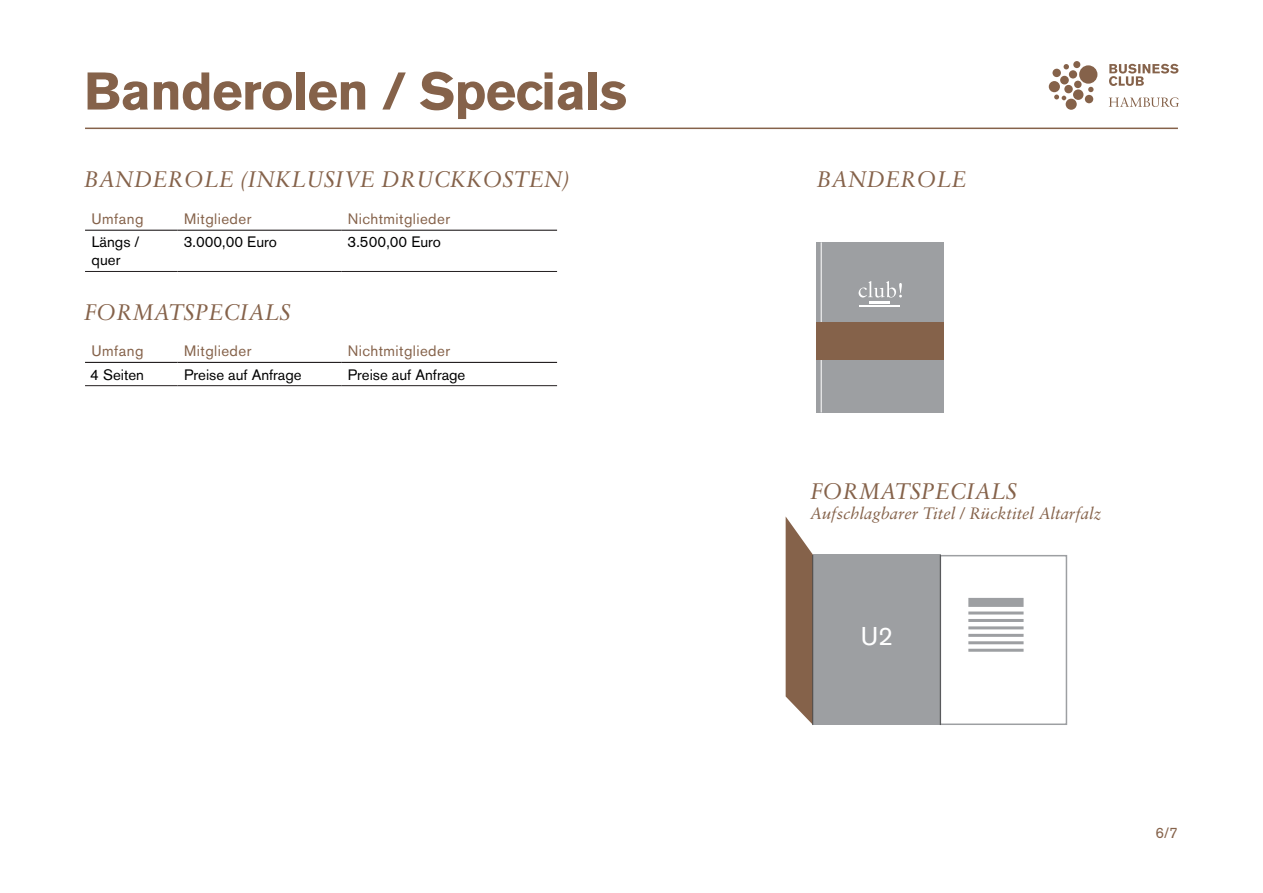
<style>
.page{position:relative;width:1263px;height:893px;background:#fff}
.page>*{position:absolute;margin:0;border:0;box-sizing:border-box;transform-origin:0 0}
.t1{font:700 52.5px "Akzidenz Grotesk BE";letter-spacing:-.015em;color:#85624a}
.t2{font:25.5px "Akzidenz Grotesk BE";color:#fff}
.t3{font:italic 22.5px "Sabon";color:#85624a}
.t4{font:italic 16.5px "Sabon";color:#85624a}
.t5{font:15px/18px "Akzidenz Grotesk BE";color:#000}
.t6{font:15px "Akzidenz Grotesk BE";letter-spacing:.03em;color:#85624a}
</style>
<div class="page">
<svg style="left:1049px;top:61px;width:130px;height:49px"></svg>
<hr style="left:85px;top:128px;width:1093px;height:1px;background:#85624a">
<hr style="left:85px;top:230px;width:93px;height:1px;background:#231f20">
<hr style="left:178px;top:230px;width:163px;height:1px;background:#231f20">
<hr style="left:341px;top:230px;width:216px;height:1px;background:#231f20">
<hr style="left:85px;top:271px;width:93px;height:1px;background:#231f20">
<hr style="left:178px;top:271px;width:163px;height:1px;background:#231f20">
<hr style="left:341px;top:271px;width:216px;height:1px;background:#231f20">
<hr style="left:85px;top:362px;width:93px;height:1px;background:#231f20">
<hr style="left:178px;top:362px;width:163px;height:1px;background:#231f20">
<hr style="left:341px;top:362px;width:216px;height:1px;background:#231f20">
<hr style="left:85px;top:385px;width:93px;height:1px;background:#231f20">
<hr style="left:178px;top:385px;width:163px;height:1px;background:#231f20">
<hr style="left:341px;top:385px;width:216px;height:1px;background:#231f20">
<div style="left:816px;top:242px;width:128px;height:170px;background:#9d9fa2"></div>
<hr style="left:821px;top:242px;width:1px;height:170px;background:#fff">
<svg style="left:858px;top:281px;width:44px;height:17px"></svg>
<hr style="left:869px;top:302px;width:20px;height:2px;background:#fff">
<hr style="left:859px;top:305px;width:40px;height:1px;background:#fff">
<div style="left:816px;top:322px;width:128px;height:37px;background:#85624a"></div>
<svg style="left:786px;top:517px;width:27px;height:207px"></svg>
<div style="left:813px;top:555px;width:128px;height:170px;background:#9d9fa2"></div>
<hr style="left:812px;top:555px;width:1px;height:170px;background:#4b4c4d">
<div style="left:940px;top:555px;width:127px;height:170px;background:#fff;border:2px solid #9d9fa2"></div>
<div style="left:968px;top:598px;width:55px;height:9px;background:#9d9fa2"></div>
<hr style="left:968px;top:611px;width:55px;height:3px;background:#9d9fa2">
<hr style="left:968px;top:619px;width:55px;height:3px;background:#9d9fa2">
<hr style="left:968px;top:626px;width:55px;height:3px;background:#9d9fa2">
<hr style="left:968px;top:634px;width:55px;height:3px;background:#9d9fa2">
<hr style="left:968px;top:641px;width:55px;height:3px;background:#9d9fa2">
<hr style="left:968px;top:649px;width:55px;height:3px;background:#9d9fa2">
<hr style="left:940px;top:555px;width:1px;height:170px;background:#4b4c4d">
<h1 class="t1" style="left:84px;top:61px;width:545px">Banderolen / Specials</h1>
<h3 class="t3" style="left:84px;top:167px;width:488px">BANDEROLE (INKLUSIVE DRUCKKOSTEN)</h3>
<p class="t6" style="left:92px;top:210px;width:53px">Umfang</p>
<p class="t6" style="left:184px;top:210px;width:69px">Mitglieder</p>
<p class="t6" style="left:348px;top:210px;width:104px">Nichtmitglieder</p>
<p class="t5" style="left:92px;top:233px;width:49px">Längs / quer</p>
<p class="t5" style="left:184px;top:233px;width:95px">3.000,00 Euro</p>
<p class="t5" style="left:348px;top:233px;width:95px">3.500,00 Euro</p>
<h3 class="t3" style="left:84px;top:299px;width:209px">FORMATSPE CIALS</h3>
<p class="t6" style="left:92px;top:342px;width:53px">Umfang</p>
<p class="t6" style="left:184px;top:342px;width:69px">Mitglieder</p>
<p class="t6" style="left:348px;top:342px;width:104px">Nichtmitglieder</p>
<p class="t5" style="left:90px;top:365px;width:55px">4 Seiten</p>
<p class="t5" style="left:184px;top:365px;width:119px">Preise auf Anfrage</p>
<p class="t5" style="left:348px;top:365px;width:119px">Preise auf Anfrage</p>
<h3 class="t3" style="left:816px;top:167px;width:146px">BANDEROLE</h3>
<h3 class="t3" style="left:810px;top:478px;width:209px">FORMATSPE CIALS</h3>
<p class="t4" style="left:810px;top:504px;width:292px">AUFSCHLAGBARER TITEL / RÜCKTITEL ALTARFALZ</p>
<h2 class="t2" style="left:861px;top:621px;width:34px">U2</h2>
<p class="t6" style="left:1155px;top:824px;width:24px">6/7</p>
</div>
